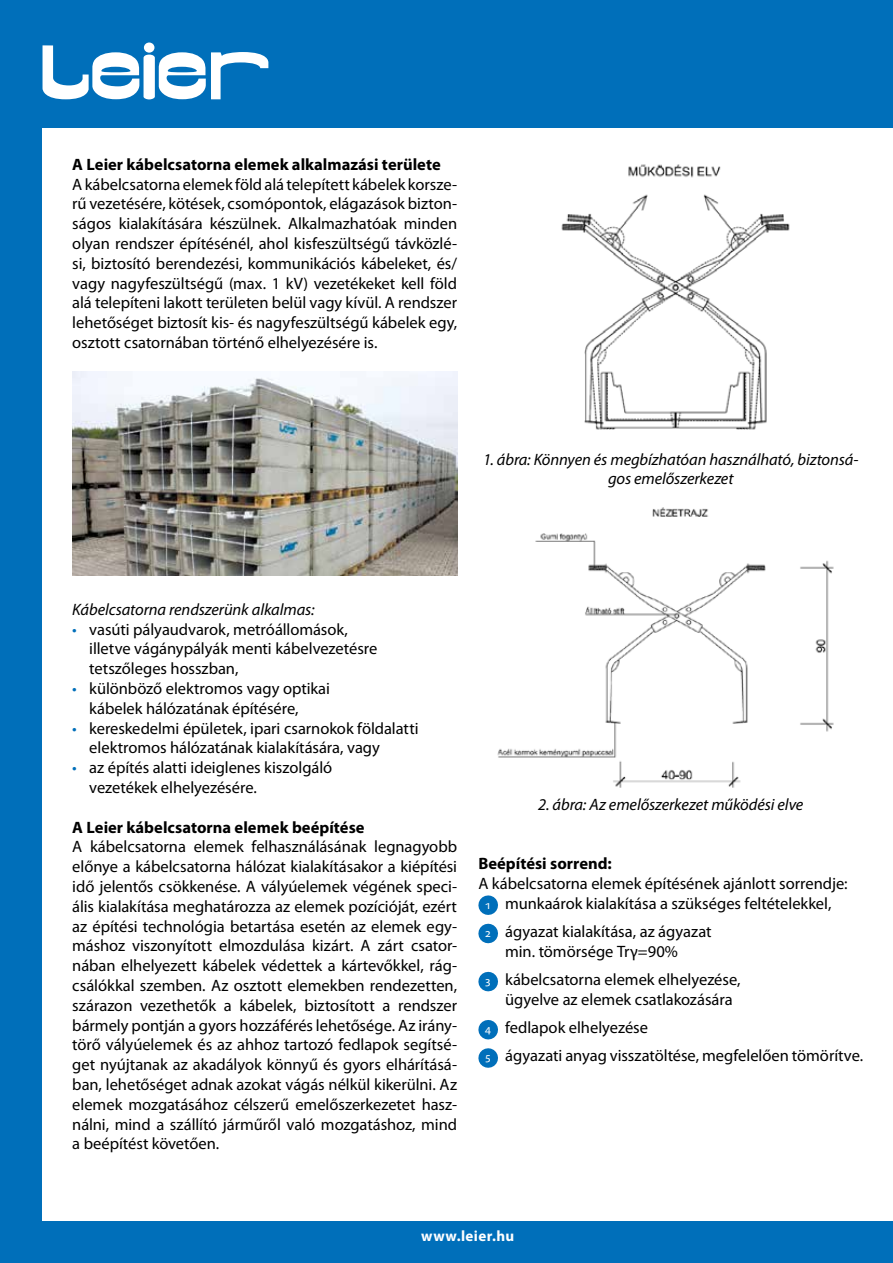
<style>
.page{position:relative;width:893px;height:1263px;background:#006fba}
.page>*{position:absolute;margin:0;border:0;box-sizing:border-box;transform-origin:0 0}
.t1{font:16.5px/19.8px "Myriad Pro";color:#000}
.t2{font:italic 16.5px/19.8px "Myriad Pro";letter-spacing:-.005em;color:#000;text-align:center}
.t3{font:700 16.5px "Myriad Pro";letter-spacing:.005em;color:#000}
.t4{font:700 15px "Myriad Pro";letter-spacing:.03em;color:#fff}
.s1{color:#006fba}
.s2{font-size:12px;color:#fff}
</style>
<div class="page">
<div style="left:43px;top:128px;width:850px;height:1092px;background:#fff"></div>
<svg style="left:43px;top:43px;width:226px;height:56px"></svg>
<img style="left:72px;top:371px;width:385px;height:204px">
<svg style="left:488px;top:895px;width:10px;height:20px"></svg>
<svg style="left:488px;top:924px;width:10px;height:19px"></svg>
<svg style="left:488px;top:972px;width:10px;height:19px"></svg>
<svg style="left:488px;top:1020px;width:10px;height:19px"></svg>
<svg style="left:488px;top:1048px;width:10px;height:20px"></svg>
<img style="left:561px;top:164px;width:229px;height:266px">
<img style="left:497px;top:507px;width:337px;height:281px">
<p class="t3" style="left:72px;top:153px;width:370px">A Leier kábelcsatorna elemek alkalmazási területe</p>
<p class="t1" style="left:72px;top:174px;width:386px;text-align:justify">A kábelcsatorna elemek föld alá telepített kábelek korsze&shy;rű vezetésére, kötések, csomópontok, elágazások bizton&shy;ságos kialakítására készülnek. Alkalmazhatóak minden olyan rendszer építésénél, ahol kisfeszültségű távközlé&shy;si, biztosító berendezési, kommunikációs kábeleket, és/ vagy nagyfeszültségű (max. 1 kV) vezetékeket kell föld alá telepíteni lakott területen belül vagy kívül. A rendszer lehetőséget biztosít kis- és nagyfeszültségű kábelek egy, osztott csatornában történő elhelyezésére is.</p>
<p class="t2" style="left:483px;top:449px;width:377px">1. ábra: Könnyen és megbízhatóan használható, biztonsá&shy;gos emelőszerkezet</p>
<p class="t2" style="left:72px;top:599px;width:244px">Kábelcsatorna rendszerünk alkalmas:</p>
<p class="t1" style="left:89px;top:619px;width:289px;text-indent:-17px"><span class="s1">•</span> vasúti pályaudvarok, metróállomások, illetve vágánypályák menti kábelvezetésre tetszőleges hosszban,</p>
<p class="t1" style="left:89px;top:678px;width:242px;text-indent:-17px"><span class="s1">•</span> különböző elektromos vagy optikai kábelek hálózatának építésére,</p>
<p class="t1" style="left:89px;top:718px;width:331px;text-indent:-17px"><span class="s1">•</span> kereskedelmi épületek, ipari csarnokok földalatti elektromos hálózatának kialakítására, vagy</p>
<p class="t1" style="left:89px;top:757px;width:244px;text-indent:-17px"><span class="s1">•</span> az építés alatti ideiglenes kiszolgáló vezetékek elhelyezésére.</p>
<p class="t3" style="left:72px;top:816px;width:294px">A Leier kábelcsatorna elemek beépítése</p>
<p class="t1" style="left:72px;top:837px;width:386px;text-align:justify">A kábelcsatorna elemek felhasználásának legnagyobb előnye a kábelcsatorna hálózat kialakításakor a kiépítési idő jelentős csökkenése. A vályúelemek végének speci&shy;ális kialakítása meghatározza az elemek pozícióját, ezért az építési technológia betartása esetén az elemek egy&shy;máshoz viszonyított elmozdulása kizárt. A zárt csator&shy;nában elhelyezett kábelek védettek a kártevőkkel, rág&shy;csálókkal szemben. Az osztott elemekben rendezetten, szárazon vezethetők a kábelek, biztosított a rendszer bármely pontján a gyors hozzáférés lehetősége. Az irány&shy;törő vályúelemek és az ahhoz tartozó fedlapok segítsé&shy;get nyújtanak az akadályok könnyű és gyors elhárításá&shy;ban, lehetőséget adnak azokat vágás nélkül kikerülni. Az elemek mozgatásához célszerű emelőszerkezetet hasz&shy;nálni, mind a szállító járműről való mozgatáshoz, mind a beépítést követően.</p>
<p class="t2" style="left:538px;top:794px;width:267px">2. ábra: Az emelőszerkezet működési elve</p>
<p class="t3" style="left:478px;top:853px;width:135px">Beépítési sorrend:</p>
<p class="t1" style="left:478px;top:873px;width:371px;text-align:center">A kábelcsatorna elemek építésének ajánlott sorrendje:<br><span class="s2">1</span> munkaárok kialakítása a szükséges feltételekkel,</p>
<p class="t1" style="left:505px;top:921px;width:208px;text-indent:-20px"><span class="s2">2</span> ágyazat kialakítása, az ágyazat min. tömörsége Trγ=90%</p>
<p class="t1" style="left:505px;top:969px;width:237px;text-indent:-20px"><span class="s2">3</span> kábelcsatorna elemek elhelyezése, ügyelve az elemek csatlakozására</p>
<p class="t1" style="left:485px;top:1013px;width:380px;line-height:28.3px"><span class="s2">4</span> fedlapok elhelyezése<br><span class="s2">5</span> ágyazati anyag visszatöltése, megfelelően tömörítve.</p>
<p class="t4" style="left:421px;top:1226px;width:95px">www.leier.hu</p>
</div>
